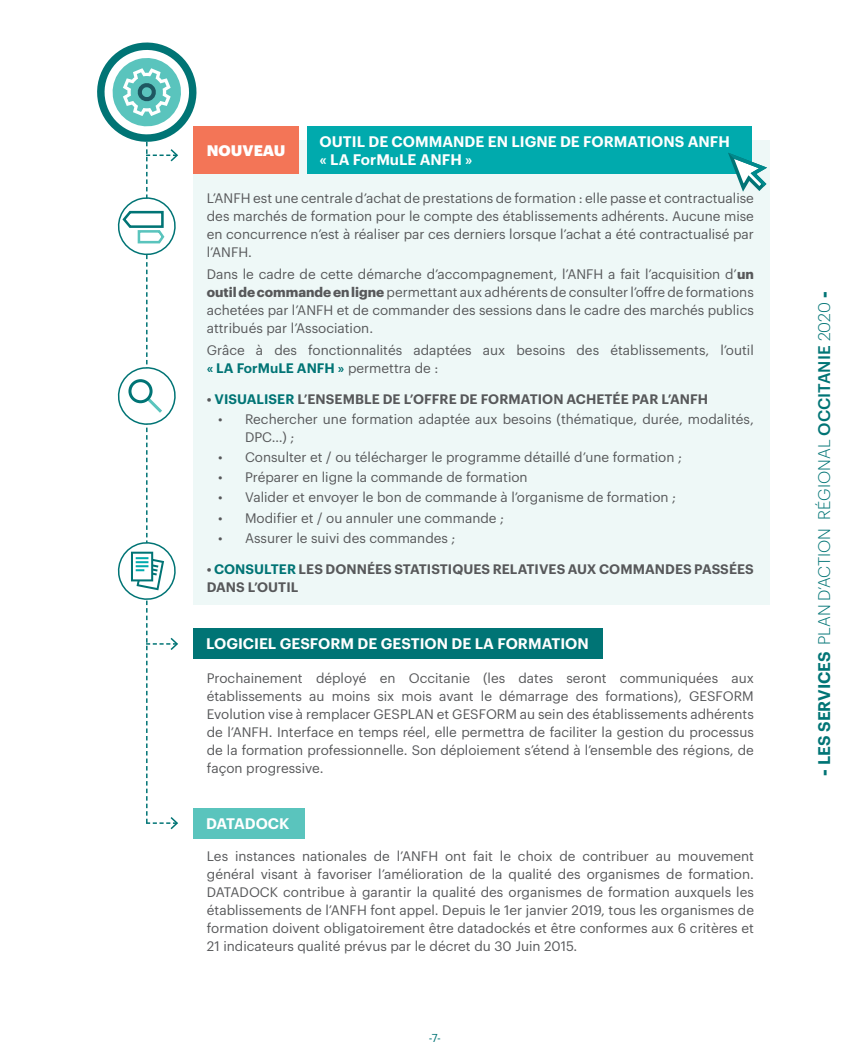
<style>
.page{position:relative;width:851px;height:1063px;background:#fff}
.page>*{position:absolute;margin:0;border:0;box-sizing:border-box;transform-origin:0 0}
.t1{font:300 16.5px "Graphik";color:#007475}
.t2{font:600 15px "Graphik";color:#fff}
.t3{font:900 15px "Graphik";color:#fff}
.t4{font:13.5px/18px "Graphik";color:#57585a;text-align:justify}
.t5{font:600 13.5px "Graphik";letter-spacing:.005em;color:#57585a}
.t6{font:600 13.5px "Graphik";letter-spacing:.005em;color:#007475}
.t7{font:11.25px "Graphik";color:#007475}
.s1{font-weight:700}
.s2{font-weight:600;color:#007475}
.s3{color:#57585a}
.s4{color:#007475}
.s5{font-family:"Graphik Super";font-weight:400}
.s6{font-weight:600}
.s7{font-weight:500}
</style>
<div class="page">
<div style="left:193px;top:141px;width:577px;height:464px;background:#eef8f7"></div>
<div style="left:307px;top:126px;width:444px;height:48px;background:#00aaad"></div>
<div style="left:193px;top:126px;width:106px;height:48px;background:#f37557"></div>
<div style="left:193px;top:628px;width:409px;height:30px;background:#007475"></div>
<div style="left:193px;top:808px;width:112px;height:30px;background:#5ac4bd"></div>
<svg style="left:97px;top:42px;width:100px;height:788px"></svg>
<div style="left:128px;top:379px;width:24px;height:24px;border:3px solid #007475;border-radius:50%"></div>
<svg style="left:728px;top:150px;width:39px;height:42px"></svg>
<p class="t3" style="left:207px;top:139px;width:80px">NOUVEAU</p>
<p class="t2" style="left:319px;top:130px;width:135px">OUTIL DE COMMAND</p>
<p class="t2" style="left:475px;top:130px;width:46px">E EN LIGN</p>
<p class="t2" style="left:547px;top:130px;width:183px">E DE FORMATIONS AN FH</p>
<p class="t2" style="left:319px;top:148px;width:154px">« LA FORMULE AN FH »</p>
<p class="t4" style="left:207px;top:188px;width:548px">L’ANFH est une centrale d’achat de prestations de formation : elle passe et contractualise des marchés de formation pour le compte des établissements adhérents. Aucune mise en concurrence n’est à réaliser par ces derniers lorsque l’achat a été contractualisé par l’ANFH.</p>
<p class="t4" style="left:207px;top:264px;width:548px">Dans le cadre de cette démarche d’accompagnement, l’ANFH a fait l’acquisition d’<span class="s1">un outil de commande en ligne</span> permettant aux adhérents de consulter l’offre de formations achetées par l’ANFH et de commander des sessions dans le cadre des marchés publics attribués par l’Association.</p>
<p class="t4" style="left:207px;top:340px;width:548px">Grâce à des fonctionnalités adaptées aux besoins des établissements, l’outil <span class="s2">« LA FORMULE AN FH »</span> permettra de :</p>
<p class="t6" style="left:207px;top:389px;width:130px"><span class="s3">•</span> VISUALISER <span class="s3">L’ENSEMB</span></p>
<p class="t5" style="left:364px;top:389px;width:59px">LE DE L’OFF</p>
<p class="t5" style="left:439px;top:389px;width:270px">RE DE FORMATION ACHETÉE PAR L’AN FH</p>
<p class="t4" style="left:245px;top:409px;width:510px;text-indent:-27px">• Rechercher une formation adaptée aux besoins (thématique, durée, modalités,<br>DPC…) ;</p>
<p class="t4" style="left:218px;top:447px;width:465px">• Consulter et / ou télécharger le programme détaillé d’une formation ;</p>
<p class="t4" style="left:218px;top:467px;width:311px">• Préparer en ligne la commande de formation</p>
<p class="t4" style="left:218px;top:487px;width:459px">• Valider et envoyer le bon de commande à l’organisme de formation ;</p>
<p class="t4" style="left:218px;top:508px;width:287px">• Modifier et / ou annuler une commande ;</p>
<p class="t4" style="left:218px;top:528px;width:239px">• Assurer le suivi des commandes ;</p>
<p class="t5" style="left:207px;top:558px;width:256px">• <span class="s4">CONSU LTER</span> LES DONNÉES STATISTIQUES</p>
<p class="t5" style="left:492px;top:558px;width:56px">RELATIVES</p>
<p class="t5" style="left:567px;top:558px;width:54px">AUX COMM</p>
<p class="t5" style="left:645px;top:558px;width:101px">ANDES PASSÉES</p>
<p class="t5" style="left:207px;top:576px;width:93px">DANS L’OUTIL</p>
<p class="t2" style="left:206px;top:632px;width:29px">LOGICI</p>
<p class="t2" style="left:259px;top:632px;width:329px">EL GESFORM DE GESTION DE LA FORMATION</p>
<p class="t4" style="left:207px;top:668px;width:548px;text-align:left">Prochainement déployé en Occitanie (les dates seront communiquées aux établissements au moins six mois avant le démarrage des formations), GESFORM Evolution vise à remplacer GESPLAN et GESFORM au sein des établissements adhérents de l’ANFH. Interface en temps réel, elle permettra de faciliter la gestion du processus de la formation professionnelle. Son déploiement s’étend à l’ensemble des régions, de façon progressive.</p>
<p class="t2" style="left:206px;top:812px;width:11px">DATAD</p>
<p class="t2" style="left:256px;top:812px;width:35px">OCK</p>
<p class="t4" style="left:207px;top:846px;width:548px">Les instances nationales de l’ANFH ont fait le choix de contribuer au mouvement général visant à favoriser l’amélioration de la qualité des organismes de formation.<br>DATADOCK contribue à garantir la qualité des organismes de formation auxquels les établissements de l’ANFH font appel. Depuis le 1er janvier 2019, tous les organismes de formation doivent obligatoirement être datadockés et être conformes aux 6 critères et 21 indicateurs qualité prévus par le décret du 30 Juin 2015.</p>
<p class="t7" style="left:429px;top:1030px;width:14px">-7-</p>
<p class="t1" style="left:812px;top:776px;width:486px;rotate:-90deg"><span class="s5">-</span> <span class="s6">LES SERVICES</span> PLAN D’ACTION RÉGIONAL <span class="s7">OCCITANIE</span> 2020 <span class="s5">-</span></p>
</div>
